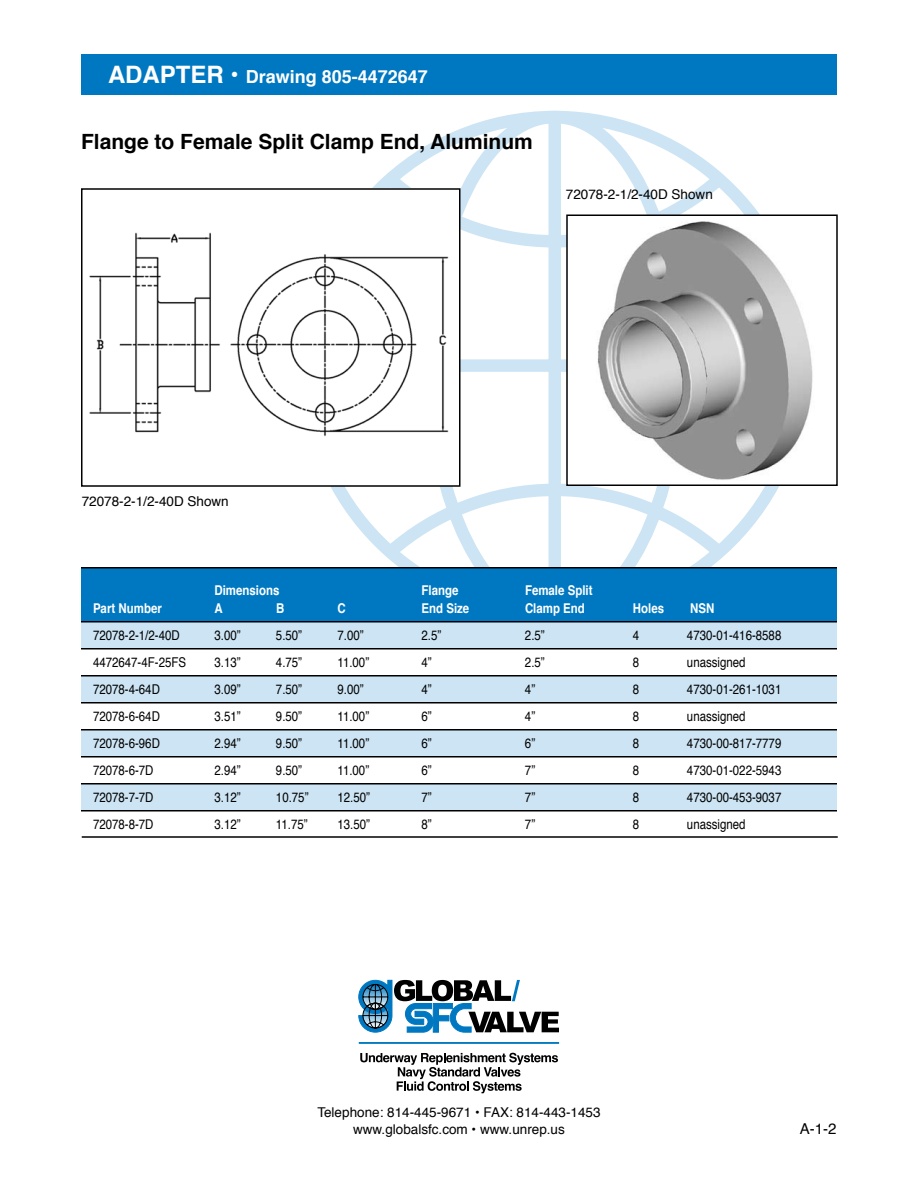
<style>
.page{position:relative;width:918px;height:1188px;background:#fff}
.page>*{position:absolute;margin:0;border:0;box-sizing:border-box;transform-origin:0 0}
.t1{font:700 21px "Helvetica";color:#000}
.t2{font:700 18px "Helvetica";color:#fff}
.t3{font:15px "Helvetica";color:#000}
.t4{font:13.5px "Helvetica";color:#000;scale:.85 1}
.t5{font:13.5px/16.2px "Helvetica";color:#000;text-align:center}
.t6{font:700 13.5px "Helvetica";color:#fff;scale:.85 1}
.s1{font-size:24px}
</style>
<div class="page">
<svg style="left:331px;top:110px;width:448px;height:457px"></svg>
<div style="left:81px;top:54px;width:756px;height:40px;background:#0078c1"></div>
<svg style="left:359px;top:980px;width:200px;height:52px"></svg>
<svg style="left:360px;top:1053px;width:198px;height:40px"></svg>
<hr style="left:359px;top:1042px;width:200px;height:2px;background:#0078c1">
<div style="left:81px;top:784px;width:756px;height:27px;background:#cce4f3"></div>
<div style="left:81px;top:730px;width:756px;height:27px;background:#cce4f3"></div>
<div style="left:81px;top:676px;width:756px;height:27px;background:#cce4f3"></div>
<div style="left:81px;top:622px;width:756px;height:27px;background:#cce4f3"></div>
<div style="left:81px;top:567px;width:756px;height:55px;background:#0078c1"></div>
<hr style="left:81px;top:567px;width:756px;height:1px;background:#000">
<hr style="left:81px;top:621px;width:756px;height:1px;background:#000">
<hr style="left:81px;top:648px;width:756px;height:2px;background:#000">
<hr style="left:81px;top:675px;width:756px;height:1px;background:#000">
<hr style="left:81px;top:702px;width:756px;height:2px;background:#000">
<hr style="left:81px;top:729px;width:756px;height:1px;background:#000">
<hr style="left:81px;top:756px;width:756px;height:2px;background:#000">
<hr style="left:81px;top:783px;width:756px;height:1px;background:#000">
<hr style="left:81px;top:810px;width:756px;height:2px;background:#000">
<img style="left:569px;top:217px;width:244px;height:266px">
<div style="left:566px;top:214px;width:272px;height:272px;border:2px solid #000"></div>
<img style="left:89px;top:191px;width:368px;height:293px">
<hr style="left:82px;top:836px;width:756px;height:2px;background:#000">
<h2 class="t2" style="left:108px;top:64px;width:321px"><span class="s1">ADAPTER •</span> Drawing 805-4472647</h2>
<h1 class="t1" style="left:81px;top:128px;width:453px">Flange to Female Split Clamp End, Aluminum</h1>
<p class="t5" style="left:566px;top:187px;width:149px">72078-2-1/2-40D Shown</p>
<p class="t5" style="left:82px;top:494px;width:149px">72078-2-1/2-40D Shown</p>
<p class="t6" style="left:214px;top:581px;width:78px">Dimensions</p>
<p class="t6" style="left:421px;top:581px;width:45px">Flange</p>
<p class="t6" style="left:525px;top:581px;width:81px">Female Split</p>
<p class="t6" style="left:93px;top:599px;width:83px">Part Number</p>
<p class="t6" style="left:214px;top:599px;width:11px">A</p>
<p class="t6" style="left:276px;top:599px;width:11px">B</p>
<p class="t6" style="left:338px;top:599px;width:11px">C</p>
<p class="t6" style="left:421px;top:599px;width:58px">End Size</p>
<p class="t6" style="left:525px;top:599px;width:72px">Clamp End</p>
<p class="t6" style="left:633px;top:599px;width:38px">Holes</p>
<p class="t6" style="left:690px;top:599px;width:30px">NSN</p>
<p class="t4" style="left:93px;top:626px;width:104px">72078-2-1/2-40D</p>
<p class="t4" style="left:214px;top:626px;width:32px">3.00”</p>
<p class="t4" style="left:276px;top:626px;width:32px">5.50”</p>
<p class="t4" style="left:337px;top:626px;width:32px">7.00”</p>
<p class="t4" style="left:421px;top:626px;width:25px">2.5”</p>
<p class="t4" style="left:525px;top:626px;width:25px">2.5”</p>
<p class="t4" style="left:633px;top:626px;width:9px">4</p>
<p class="t4" style="left:687px;top:626px;width:113px">4730-01-416-8588</p>
<p class="t4" style="left:93px;top:653px;width:111px">4472647-4F-25FS</p>
<p class="t4" style="left:214px;top:653px;width:32px">3.13”</p>
<p class="t4" style="left:276px;top:653px;width:32px">4.75”</p>
<p class="t4" style="left:337px;top:653px;width:39px">11.00”</p>
<p class="t4" style="left:421px;top:653px;width:14px">4”</p>
<p class="t4" style="left:525px;top:653px;width:25px">2.5”</p>
<p class="t4" style="left:633px;top:653px;width:9px">8</p>
<p class="t4" style="left:687px;top:653px;width:71px">unassigned</p>
<p class="t4" style="left:93px;top:680px;width:80px">72078-4-64D</p>
<p class="t4" style="left:214px;top:680px;width:32px">3.09”</p>
<p class="t4" style="left:276px;top:680px;width:32px">7.50”</p>
<p class="t4" style="left:337px;top:680px;width:32px">9.00”</p>
<p class="t4" style="left:421px;top:680px;width:14px">4”</p>
<p class="t4" style="left:525px;top:680px;width:14px">4”</p>
<p class="t4" style="left:633px;top:680px;width:9px">8</p>
<p class="t4" style="left:687px;top:680px;width:113px">4730-01-261-1031</p>
<p class="t4" style="left:93px;top:707px;width:80px">72078-6-64D</p>
<p class="t4" style="left:214px;top:707px;width:32px">3.51”</p>
<p class="t4" style="left:276px;top:707px;width:32px">9.50”</p>
<p class="t4" style="left:337px;top:707px;width:39px">11.00”</p>
<p class="t4" style="left:421px;top:707px;width:14px">6”</p>
<p class="t4" style="left:525px;top:707px;width:14px">4”</p>
<p class="t4" style="left:633px;top:707px;width:9px">8</p>
<p class="t4" style="left:687px;top:707px;width:71px">unassigned</p>
<p class="t4" style="left:93px;top:734px;width:80px">72078-6-96D</p>
<p class="t4" style="left:214px;top:734px;width:32px">2.94”</p>
<p class="t4" style="left:276px;top:734px;width:32px">9.50”</p>
<p class="t4" style="left:337px;top:734px;width:39px">11.00”</p>
<p class="t4" style="left:421px;top:734px;width:14px">6”</p>
<p class="t4" style="left:525px;top:734px;width:14px">6”</p>
<p class="t4" style="left:633px;top:734px;width:9px">8</p>
<p class="t4" style="left:687px;top:734px;width:113px">4730-00-817-7779</p>
<p class="t4" style="left:93px;top:761px;width:73px">72078-6-7D</p>
<p class="t4" style="left:214px;top:761px;width:32px">2.94”</p>
<p class="t4" style="left:276px;top:761px;width:32px">9.50”</p>
<p class="t4" style="left:337px;top:761px;width:39px">11.00”</p>
<p class="t4" style="left:421px;top:761px;width:14px">6”</p>
<p class="t4" style="left:525px;top:761px;width:14px">7”</p>
<p class="t4" style="left:633px;top:761px;width:9px">8</p>
<p class="t4" style="left:687px;top:761px;width:113px">4730-01-022-5943</p>
<p class="t4" style="left:93px;top:788px;width:73px">72078-7-7D</p>
<p class="t4" style="left:214px;top:788px;width:32px">3.12”</p>
<p class="t4" style="left:276px;top:788px;width:40px">10.75”</p>
<p class="t4" style="left:337px;top:788px;width:40px">12.50”</p>
<p class="t4" style="left:421px;top:788px;width:14px">7”</p>
<p class="t4" style="left:525px;top:788px;width:14px">7”</p>
<p class="t4" style="left:633px;top:788px;width:9px">8</p>
<p class="t4" style="left:687px;top:788px;width:113px">4730-00-453-9037</p>
<p class="t4" style="left:93px;top:815px;width:73px">72078-8-7D</p>
<p class="t4" style="left:214px;top:815px;width:32px">3.12”</p>
<p class="t4" style="left:276px;top:815px;width:39px">11.75”</p>
<p class="t4" style="left:337px;top:815px;width:40px">13.50”</p>
<p class="t4" style="left:421px;top:815px;width:14px">8”</p>
<p class="t4" style="left:525px;top:815px;width:14px">7”</p>
<p class="t4" style="left:633px;top:815px;width:9px">8</p>
<p class="t4" style="left:687px;top:815px;width:71px">unassigned</p>
<p class="t5" style="left:317px;top:1105px;width:285px">Telephone: 814-445-9671 • FAX: 814-443-1453 www.globalsfc.com • www.unrep.us</p>
<p class="t3" style="left:800px;top:1118px;width:38px">A-1-2</p>
</div>
